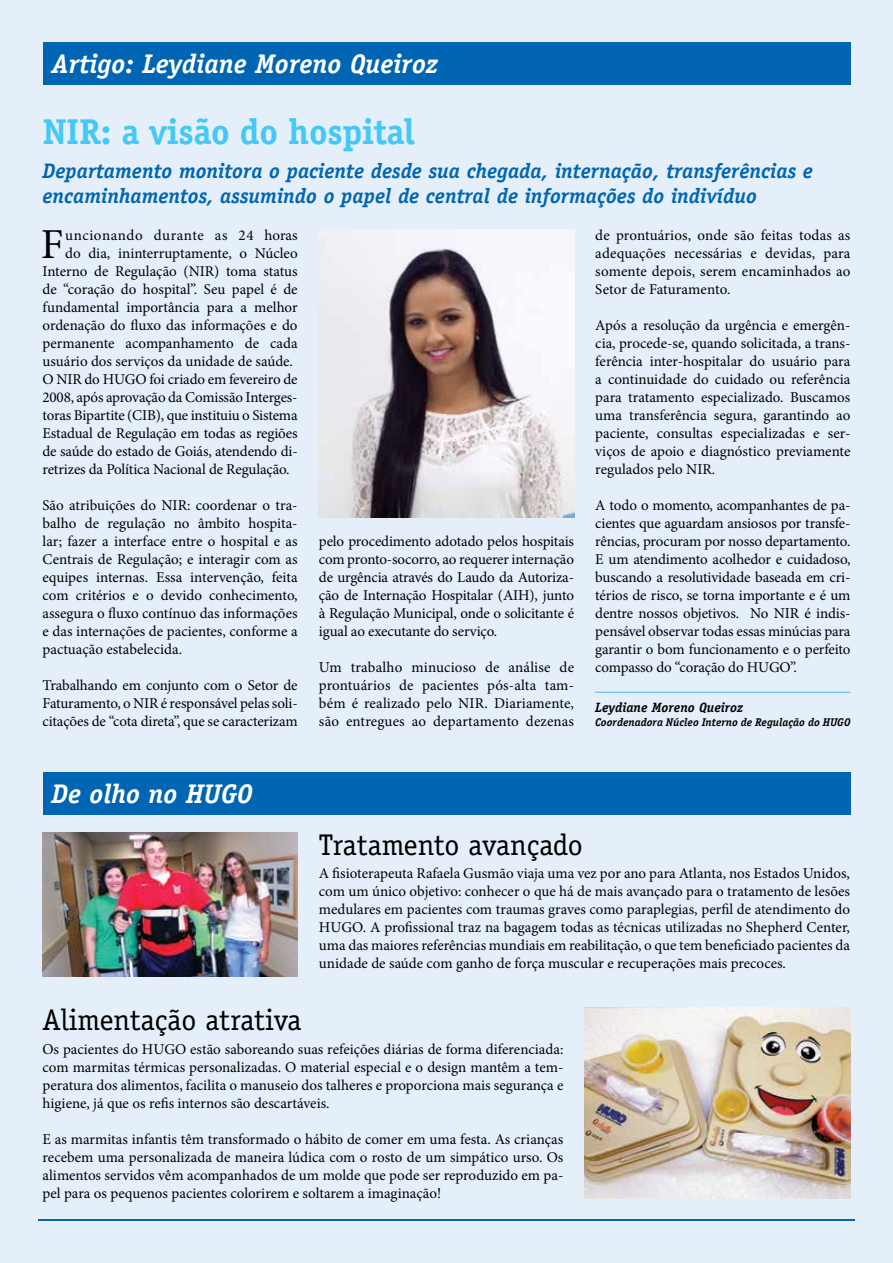
<style>
.page{position:relative;width:893px;height:1263px;background:#e4eff9}
.page>*{position:absolute;margin:0;border:0;box-sizing:border-box;transform-origin:0 0}
.t1{font:42.75px "Minion Pro";color:#000}
.t2{font:700 36px "Officina Serif";letter-spacing:-.01em;color:#44c8f5}
.t3{font:30px "Officina Serif";color:#000}
.t4{font:italic 700 27px "Officina Serif";color:#fff}
.t5{font:italic 700 21px/25.2px "Officina Serif";color:#0066b3}
.t6{font:15px/18px "Minion Pro";letter-spacing:-.005em;color:#000;text-align:justify}
.t7{font:15px "Minion Pro";letter-spacing:.035em;color:#000}
.t8{font:italic 700 13.5px "Officina Serif";color:#000}
.t9{font:italic 700 11.25px "Officina Serif";color:#000}
</style>
<div class="page">
<div style="left:43px;top:43px;width:807px;height:42px;background:#0066b3"></div>
<div style="left:43px;top:772px;width:807px;height:43px;background:#0066b3"></div>
<hr style="left:38px;top:1220px;width:817px;height:1px;background:#0066b3">
<img style="left:585px;top:1007px;width:265px;height:191px">
<img style="left:43px;top:833px;width:255px;height:144px">
<img style="left:319px;top:229px;width:255px;height:289px">
<hr style="left:595px;top:692px;width:255px;height:1px;background:#53b7e8">
<h3 class="t4" style="left:52px;top:48px;width:388px">Artigo: Leydiane Moreno Queiroz</h3>
<h2 class="t2" style="left:43px;top:109px;width:374px">NIR: a visão do hospital</h2>
<h3 class="t5" style="left:43px;top:158px;width:772px">Departamento monitora o paciente desde sua chegada, internação, transferências e encaminhamentos, assumindo o papel de central de informações do indivíduo</h3>
<h1 class="t1" style="left:41px;top:215px;width:24px">F</h1>
<p class="t7" style="left:65px;top:225px;width:234px">uncionando durante as 24 horas</p>
<p class="t6" style="left:595px;top:226px;width:257px">de prontuários, onde são feitas todas as adequações necessárias e devidas, para somente depois, serem encaminhados ao Setor de Faturamento.</p>
<p class="t6" style="left:595px;top:316px;width:257px">Após a resolução da urgência e emergên&shy;cia, procede-se, quando solicitada, a trans&shy;ferência inter-hospitalar do usuário para a continuidade do cuidado ou referência para tratamento especializado. Buscamos uma transferência segura, garantindo ao paciente, consultas especializadas e ser&shy;viços de apoio e diagnóstico previamente regulados pelo NIR.</p>
<p class="t6" style="left:595px;top:496px;width:257px">A todo o momento, acompanhantes de pa&shy;cientes que aguardam ansiosos por transfe&shy;rências, procuram por nosso departamento.<br>E um atendimento acolhedor e cuidadoso, buscando a resolutividade baseada em cri&shy;térios de risco, se torna importante e é um dentre nossos objetivos. No NIR é indis&shy;pensável observar todas essas minúcias para garantir o bom funcionamento e o perfeito compasso do “coração do HUGO”.</p>
<p class="t6" style="left:65px;top:244px;width:234px">do dia, ininterruptamente, o Núcleo</p>
<p class="t6" style="left:43px;top:262px;width:257px">Interno de Regulação (NIR) toma status</p>
<p class="t6" style="left:43px;top:280px;width:257px">de “coração do hospital”. Seu papel é de</p>
<p class="t6" style="left:43px;top:298px;width:257px">fundamental importância para a melhor</p>
<p class="t6" style="left:43px;top:316px;width:257px">ordenação do fluxo das informações e do</p>
<p class="t6" style="left:43px;top:334px;width:257px">permanente acompanhamento de cada</p>
<p class="t6" style="left:43px;top:352px;width:252px">usuário dos serviços da unidade de saúde.</p>
<p class="t6" style="left:43px;top:370px;width:257px">O NIR do HUGO foi criado em fevereiro de</p>
<p class="t6" style="left:43px;top:388px;width:257px">2008, após aprovação da Comissão Interges-</p>
<p class="t6" style="left:43px;top:406px;width:257px">toras Bipartite (CIB), que instituiu o Sistema</p>
<p class="t6" style="left:43px;top:424px;width:257px">Estadual de Regulação em todas as regiões</p>
<p class="t6" style="left:43px;top:442px;width:257px">de saúde do estado de Goiás, atendendo di-</p>
<p class="t6" style="left:43px;top:460px;width:249px">retrizes da Política Nacional de Regulação.</p>
<p class="t6" style="left:43px;top:496px;width:257px">São atribuições do NIR: coordenar o tra&shy;balho de regulação no âmbito hospita&shy;lar; fazer a interface entre o hospital e as Centrais de Regulação; e interagir com as equipes internas. Essa intervenção, feita com critérios e o devido conhecimento, assegura o fluxo contínuo das informações e das internações de pacientes, conforme a pactuação estabelecida.</p>
<p class="t6" style="left:43px;top:676px;width:257px">Trabalhando em conjunto com o Setor de Faturamento, o NIR é responsável pelas soli&shy;citações de “cota direta”, que se caracterizam</p>
<p class="t6" style="left:319px;top:532px;width:257px">pelo procedimento adotado pelos hospitais com pronto-socorro, ao requerer internação de urgência através do Laudo da Autoriza&shy;ção de Internação Hospitalar (AIH), junto à Regulação Municipal, onde o solicitante é igual ao executante do serviço.</p>
<p class="t6" style="left:319px;top:658px;width:257px">Um trabalho minucioso de análise de prontuários de pacientes pós-alta tam&shy;bém é realizado pelo NIR. Diariamente, são entregues ao departamento dezenas</p>
<p class="t8" style="left:595px;top:699px;width:149px">Leydiane Moreno Queiroz</p>
<p class="t9" style="left:595px;top:715px;width:257px">Coordenadora Núcleo Interno de Regulação do HUGO</p>
<h3 class="t4" style="left:52px;top:778px;width:203px">De olho no HUGO</h3>
<h3 class="t3" style="left:43px;top:1003px;width:260px">Alimentação atrativa</h3>
<h3 class="t3" style="left:319px;top:828px;width:265px">Tratamento avançado</h3>
<p class="t6" style="left:319px;top:864px;width:533px">A fisioterapeuta Rafaela Gusmão viaja uma vez por ano para Atlanta, nos Estados Unidos, com um único objetivo: conhecer o que há de mais avançado para o tratamento de lesões medulares em pacientes com traumas graves como paraplegias, perfil de atendimento do HUGO. A profissional traz na bagagem todas as técnicas utilizadas no Shepherd Center, uma das maiores referências mundiais em reabilitação, o que tem beneficiado pacientes da unidade de saúde com ganho de força muscular e recuperações mais precoces.</p>
<p class="t6" style="left:43px;top:1040px;width:522px">Os pacientes do HUGO estão saboreando suas refeições diárias de forma diferenciada: com marmitas térmicas personalizadas. O material especial e o design mantêm a tem&shy;peratura dos alimentos, facilita o manuseio dos talheres e proporciona mais segurança e higiene, já que os refis internos são descartáveis.</p>
<p class="t6" style="left:43px;top:1130px;width:522px">E as marmitas infantis têm transformado o hábito de comer em uma festa. As crianças recebem uma personalizada de maneira lúdica com o rosto de um simpático urso. Os alimentos servidos vêm acompanhados de um molde que pode ser reproduzido em pa&shy;pel para os pequenos pacientes colorirem e soltarem a imaginação!</p>
</div>
